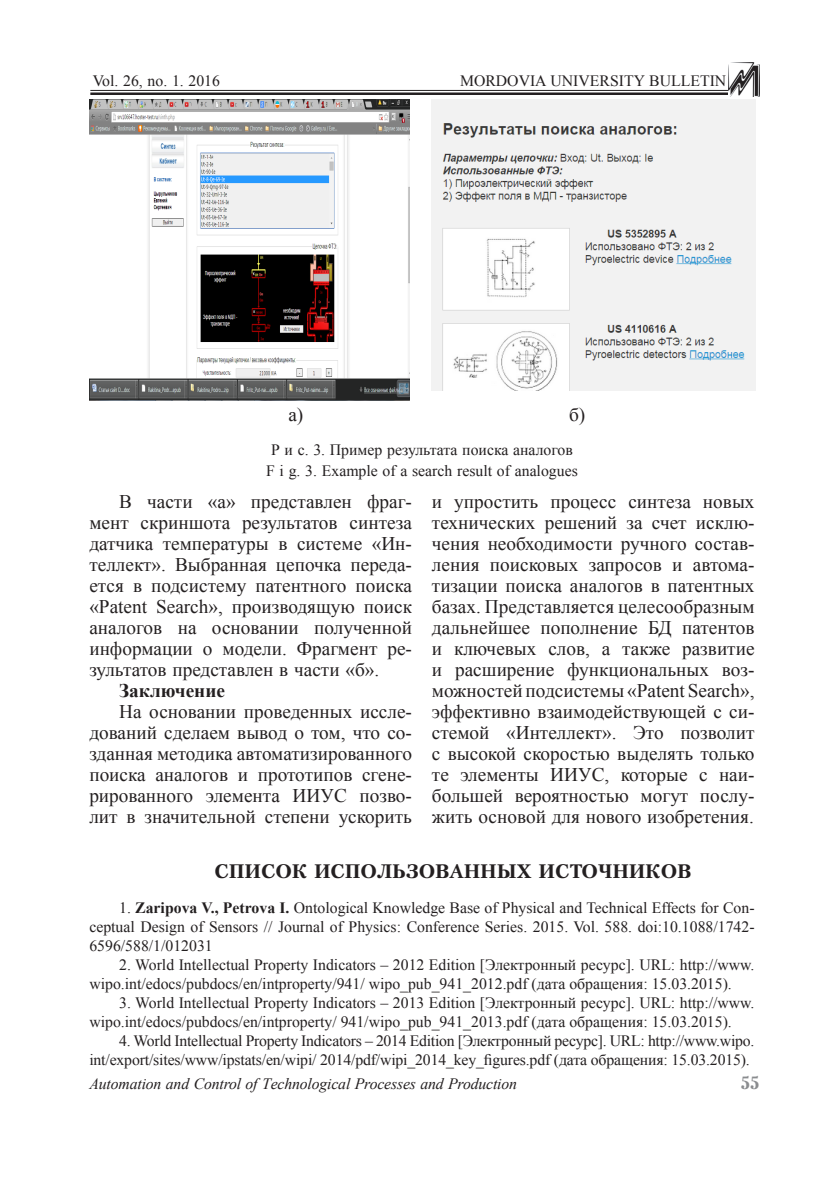
<style>
.page{position:relative;width:839px;height:1191px;background:#fff}
.page>*{position:absolute;margin:0;border:0;box-sizing:border-box;transform-origin:0 0}
.ВМГУ_Текст_статьи{font:19.25px/21px "Times New Roman";color:#231f20;text-align:justify}
.Список_иточников_над{font:700 19.25px "Peterburg";color:#231f20}
.ВМГУ_Текст_статьи-2{font:700 19.25px "Times New Roman";color:#231f20}
.t1{font:700 17.5px "Peterburg";color:#8a8c8f}
.ВМГУ_библ_список{font:15.75px/18.9px "Times New Roman";color:#231f20}
.подпись_рисуночная{font:15.75px "Times New Roman";color:#231f20}
.t2{font:italic 15.75px "Times New Roman";letter-spacing:-.01em;color:#231f20}
.s1{font-weight:700}
</style>
<div class="page">
<hr style="left:90px;top:90px;width:638px;height:1px;background:#231f20">
<hr style="left:90px;top:92px;width:638px;height:3px;background:#231f20">
<img style="left:728px;top:63px;width:31px;height:34px">
<img style="left:89px;top:99px;width:320px;height:302px">
<img style="left:432px;top:99px;width:323px;height:291px">
<p class="ВМГУ_библ_список" style="left:93px;top:71px;width:129px">Vol. 26, no. 1. 2016</p>
<p class="ВМГУ_библ_список" style="left:460px;top:71px;width:268px">MORDOVIA UNIVERSITY BULLETIN</p>
<p class="ВМГУ_Текст_статьи" style="left:288px;top:403px;width:16px">а)</p>
<p class="ВМГУ_Текст_статьи" style="left:569px;top:403px;width:18px">б)</p>
<p class="подпись_рисуночная" style="left:271px;top:439px;width:303px">Р и с. 3. Пример результата поиска аналогов</p>
<p class="подпись_рисуночная" style="left:266px;top:460px;width:313px">F i g. 3. Example of a search result of analogues</p>
<p class="ВМГУ_Текст_статьи" style="left:89px;top:490px;width:324px;text-indent:30px">В части «а» представлен фраг&shy;мент скриншота результатов синтеза датчика температуры в системе «Ин&shy;теллект». Выбранная цепочка переда&shy;ется в подсистему патентного поиска «Patent Search», производящую поиск аналогов на основании полученной информации о модели. Фрагмент ре&shy;зультатов представлен в части «б».</p>
<p class="ВМГУ_Текст_статьи-2" style="left:119px;top:677px;width:107px">Заключение</p>
<p class="ВМГУ_Текст_статьи" style="left:89px;top:700px;width:324px;text-indent:30px">На основании проведенных иссле&shy;дований сделаем вывод о том, что со&shy;зданная методика автоматизированного поиска аналогов и прототипов сгене&shy;рированного элемента ИИУС позво&shy;лит в значительной степени ускорить</p>
<p class="ВМГУ_Текст_статьи" style="left:432px;top:490px;width:324px">и упростить процесс синтеза новых технических решений за счет исклю&shy;чения необходимости ручного состав&shy;ления поисковых запросов и автома&shy;тизации поиска аналогов в патентных базах. Представляется целесообразным дальнейшее пополнение БД патентов и ключевых слов, а также развитие и расширение функциональных воз&shy;можностей подсистемы «Patent Search», эффективно взаимодействующей с си&shy;стемой «Интеллект». Это позволит с высокой скоростью выделять только те элементы ИИУС, которые с наи&shy;большей вероятностью могут послу&shy;жить основой для нового изобретения.</p>
<p class="Список_иточников_над" style="left:214px;top:859px;width:478px">СПИСОК ИСПОЛЬЗОВАННЫХ ИСТОЧНИКОВ</p>
<p class="ВМГУ_библ_список" style="left:89px;top:898px;width:666px;text-align:justify;text-indent:30px">1. <span class="s1">Zaripova V., Petrova I.</span> Ontological Knowledge Base of Physical and Technical Effects for Con&shy;ceptual Design of Sensors // Journal of Physics: Conference Series. 2015. Vol. 588. doi:10.1088/1742- 6596/588/1/012031</p>
<p class="ВМГУ_библ_список" style="left:89px;top:955px;width:666px;text-indent:30px">2. World Intellectual Property Indicators – 2012 Edition [Электронный ресурс]. URL: http://www. wipo.int/edocs/pubdocs/en/intproperty/941/ wipo_pub_941_2012.pdf (дата обращения: 15.03.2015).</p>
<p class="ВМГУ_библ_список" style="left:89px;top:993px;width:666px;text-indent:30px">3. World Intellectual Property Indicators – 2013 Edition [Электронный ресурс]. URL: http://www. wipo.int/edocs/pubdocs/en/intproperty/ 941/wipo_pub_941_2013.pdf (дата обращения: 15.03.2015).</p>
<p class="ВМГУ_библ_список" style="left:89px;top:1030px;width:666px;text-align:right">4. World Intellectual Property Indicators – 2014 Edition [Электронный ресурс]. URL: http://www.wipo. int/export/sites/www/ipstats/en/wipi/ 2014/pdf/wipi_2014_key_figures.pdf (дата обращения: 15.03.2015).</p>
<p class="t2" style="left:89px;top:1073px;width:429px">Аutomation and Сontrol of Тechnological Processes and Production</p>
<p class="t1" style="left:740px;top:1072px;width:20px">55</p>
</div>
